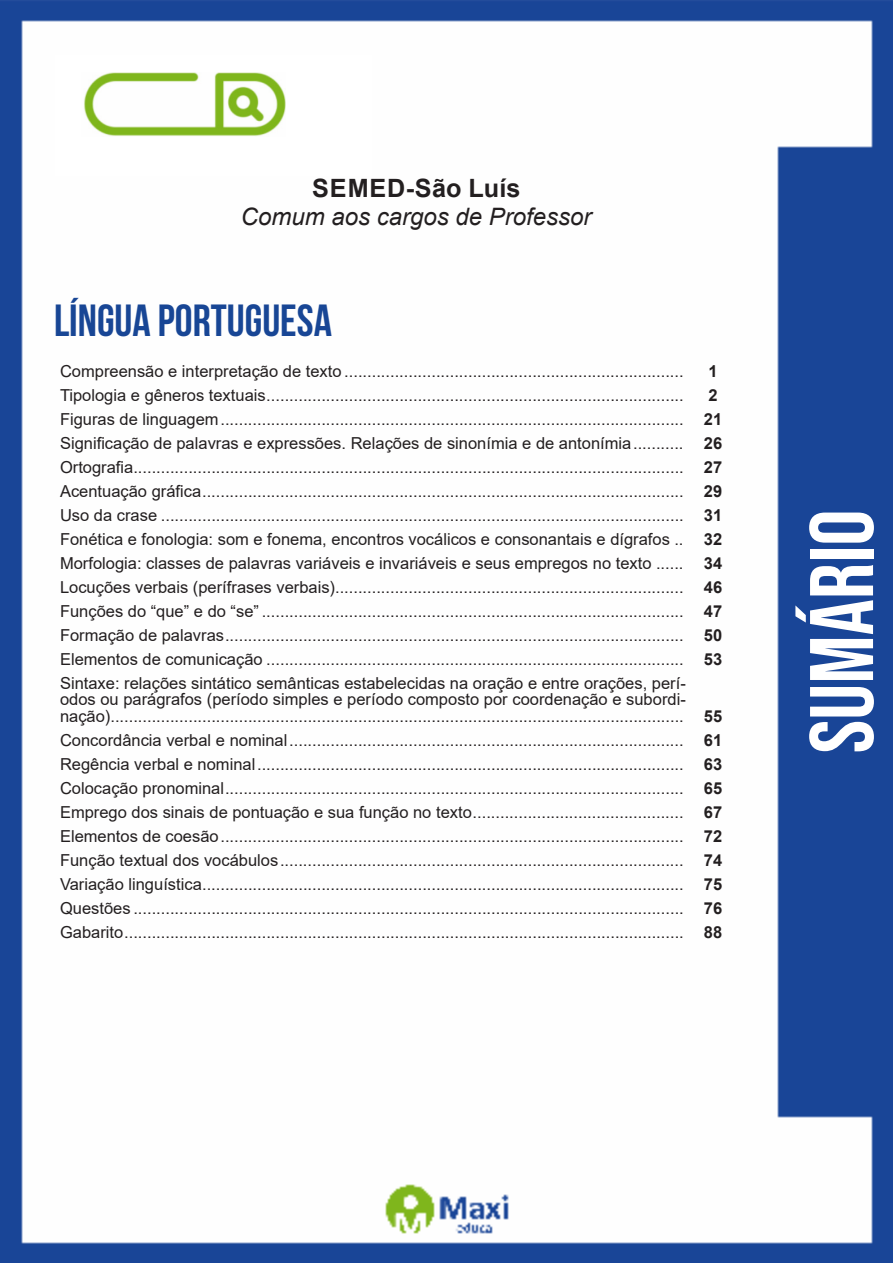
<style>
.page{position:relative;width:893px;height:1263px;background:#fff}
.page>*{position:absolute;margin:0;border:0;box-sizing:border-box;transform-origin:0 0}
.t1{font:90px "Bebas Neue";color:#fff}
.t2{font:700 45px "Bebas Neue";color:#184695}
.t3{font:700 25.2px "Arial";letter-spacing:.02em;color:#231f20}
.t4{font:italic 24px "Arial";color:#231f20}
.ALTERNATIVAS{font:16.5px/16.5px "Arial";color:#231f20;text-align:justify}
.INDICE{font:700 16.5px "Arial";color:#231f20}
.TITULO_DE_LEI{font:700 16.5px "Arial";color:#231f20}
</style>
<div class="page">
<img style="left:0;top:0;width:893px;height:1263px">
<div style="left:55px;top:55px;width:317px;height:121px;background:#fff"></div>
<img style="left:84px;top:72px;width:201px;height:64px">
<p class="t3" style="left:312px;top:170px;width:210px">SEMED-São Luís</p>
<p class="t4" style="left:241px;top:201px;width:352px">Comum aos cargos de Professor</p>
<p class="t2" style="left:54px;top:295px;width:279px">LÍNGUA PORTUGUESA</p>
<p class="ALTERNATIVAS" style="left:60px;top:363px;width:625px">Compreensão e interpretação de texto ..........................................................................</p>
<p class="INDICE" style="left:708px;top:359px;width:11px">1</p>
<p class="ALTERNATIVAS" style="left:60px;top:387px;width:625px">Tipologia e gêneros textuais...........................................................................................</p>
<p class="INDICE" style="left:708px;top:383px;width:11px">2</p>
<p class="ALTERNATIVAS" style="left:60px;top:411px;width:625px">Figuras de linguagem.....................................................................................................</p>
<p class="INDICE" style="left:704px;top:407px;width:20px">21</p>
<p class="ALTERNATIVAS" style="left:60px;top:435px;width:625px">Significação de palavras e expressões. Relações de sinonímia e de antonímia...........</p>
<p class="INDICE" style="left:704px;top:431px;width:20px">26</p>
<p class="ALTERNATIVAS" style="left:60px;top:459px;width:625px">Ortografia........................................................................................................................</p>
<p class="TITULO_DE_LEI" style="left:704px;top:455px;width:20px">27</p>
<p class="ALTERNATIVAS" style="left:60px;top:483px;width:625px">Acentuação gráfica.........................................................................................................</p>
<p class="INDICE" style="left:704px;top:479px;width:20px">29</p>
<p class="ALTERNATIVAS" style="left:60px;top:507px;width:625px">Uso da crase ..................................................................................................................</p>
<p class="INDICE" style="left:704px;top:503px;width:20px">31</p>
<p class="ALTERNATIVAS" style="left:60px;top:531px;width:625px">Fonética e fonologia: som e fonema, encontros vocálicos e consonantais e dígrafos ..</p>
<p class="INDICE" style="left:704px;top:527px;width:20px">32</p>
<p class="ALTERNATIVAS" style="left:60px;top:555px;width:625px">Morfologia: classes de palavras variáveis e invariáveis e seus empregos no texto ......</p>
<p class="INDICE" style="left:704px;top:551px;width:20px">34</p>
<p class="ALTERNATIVAS" style="left:60px;top:579px;width:625px">Locuções verbais (perífrases verbais)............................................................................</p>
<p class="INDICE" style="left:704px;top:575px;width:20px">46</p>
<p class="ALTERNATIVAS" style="left:60px;top:603px;width:625px">Funções do “que” e do “se” ............................................................................................</p>
<p class="INDICE" style="left:704px;top:599px;width:20px">47</p>
<p class="ALTERNATIVAS" style="left:60px;top:627px;width:625px">Formação de palavras....................................................................................................</p>
<p class="INDICE" style="left:704px;top:623px;width:20px">50</p>
<p class="ALTERNATIVAS" style="left:60px;top:651px;width:625px">Elementos de comunicação ...........................................................................................</p>
<p class="INDICE" style="left:704px;top:647px;width:20px">53</p>
<p class="ALTERNATIVAS" style="left:60px;top:675px;width:627px">Sintaxe: relações sintático semânticas estabelecidas na oração e entre orações, perí&shy;odos ou parágrafos (período simples e período composto por coordenação e subordi&shy;nação).............................................................................................................................</p>
<p class="INDICE" style="left:704px;top:704px;width:20px">55</p>
<p class="ALTERNATIVAS" style="left:60px;top:732px;width:625px">Concordância verbal e nominal......................................................................................</p>
<p class="INDICE" style="left:704px;top:728px;width:20px">61</p>
<p class="ALTERNATIVAS" style="left:60px;top:756px;width:625px">Regência verbal e nominal.............................................................................................</p>
<p class="INDICE" style="left:704px;top:752px;width:20px">63</p>
<p class="ALTERNATIVAS" style="left:60px;top:780px;width:625px">Colocação pronominal....................................................................................................</p>
<p class="INDICE" style="left:704px;top:776px;width:20px">65</p>
<p class="ALTERNATIVAS" style="left:60px;top:804px;width:625px">Emprego dos sinais de pontuação e sua função no texto..............................................</p>
<p class="INDICE" style="left:704px;top:800px;width:20px">67</p>
<p class="ALTERNATIVAS" style="left:60px;top:828px;width:625px">Elementos de coesão.....................................................................................................</p>
<p class="INDICE" style="left:704px;top:824px;width:20px">72</p>
<p class="ALTERNATIVAS" style="left:60px;top:852px;width:625px">Função textual dos vocábulos........................................................................................</p>
<p class="INDICE" style="left:704px;top:848px;width:20px">74</p>
<p class="ALTERNATIVAS" style="left:60px;top:876px;width:625px">Variação linguística.........................................................................................................</p>
<p class="INDICE" style="left:704px;top:872px;width:20px">75</p>
<p class="ALTERNATIVAS" style="left:60px;top:900px;width:625px">Questões ........................................................................................................................</p>
<p class="INDICE" style="left:704px;top:896px;width:20px">76</p>
<p class="ALTERNATIVAS" style="left:60px;top:924px;width:625px">Gabarito..........................................................................................................................</p>
<p class="INDICE" style="left:704px;top:921px;width:20px">88</p>
<h1 class="t1" style="left:791px;top:753px;width:245px;rotate:-90deg">sumário</h1>
</div>
